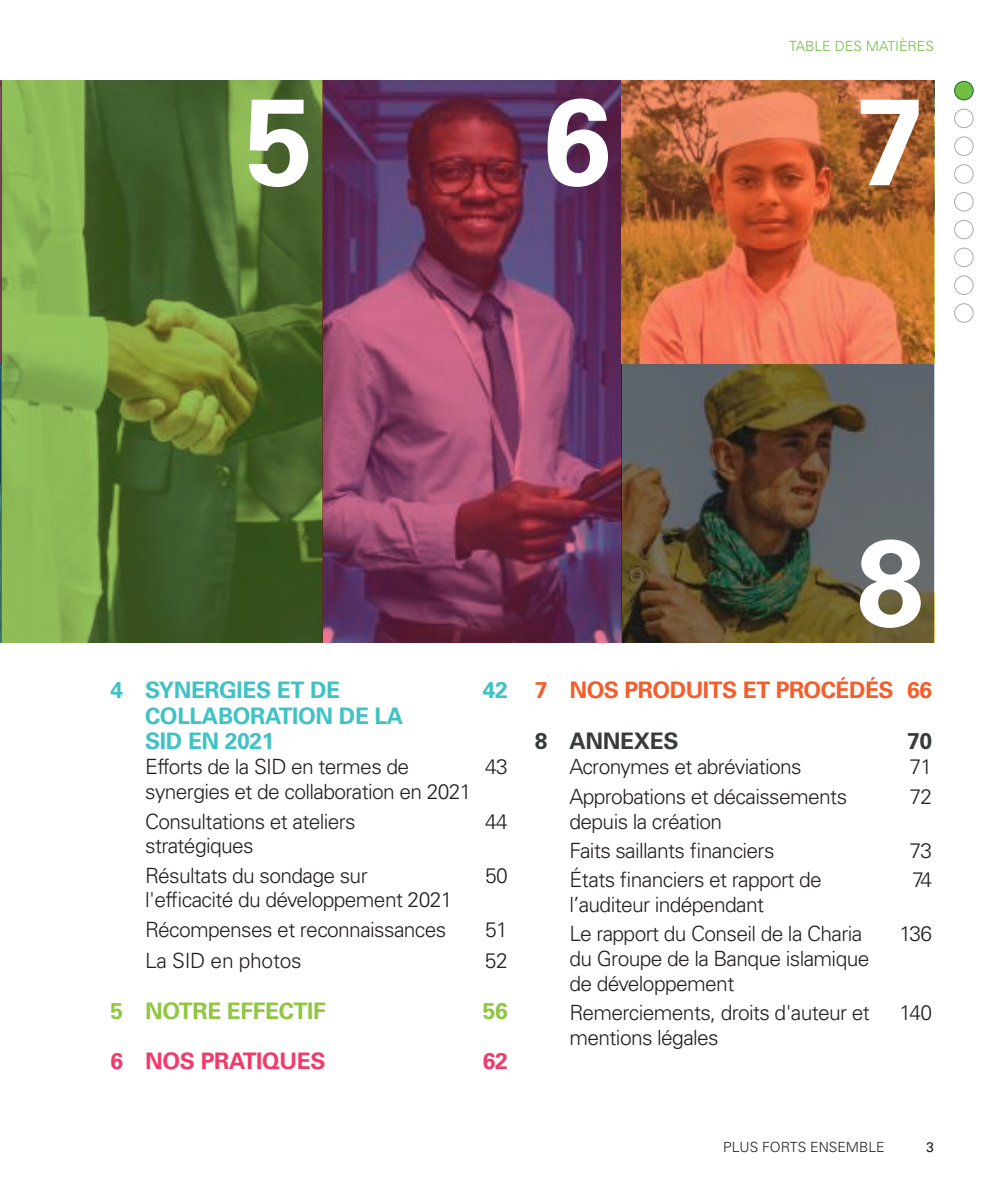
<style>
.page{position:relative;width:995px;height:1194px;background:#fff}
.page>*{position:absolute;margin:0;border:0;box-sizing:border-box;transform-origin:0 0}
.t1{font:700 122.5px "Univers LT Std";color:#fff}
.t2{font:700 22.75px/25.4px "Univers LT Std";letter-spacing:-.015em;color:#3fc2c5}
.t3{font:700 22.75px "Univers LT Std";letter-spacing:-.02em;color:#f55d2a}
.t4{font:700 22.75px "Univers LT Std";letter-spacing:-.015em;color:#90c740}
.t5{font:700 22.75px "Univers LT Std";letter-spacing:-.015em;color:#f2396a}
.t6{font:700 22.75px "Univers LT Std";letter-spacing:-.015em;color:#383c38}
.t7{font:300 21px/29.4px "Univers LT Std";letter-spacing:-.03em;color:#241f1f}
.t8{font:300 14px "Univers LT Std";color:#241f1f}
.t9{font:300 14px "Univers LT Std";color:#72be42}
.t10{font:14px "Univers LT Std";color:#241f1f}
</style>
<div class="page">
<div style="left:954px;top:81px;width:19px;height:19px;background:#72be42;border-radius:50%"></div>
<div style="left:954px;top:81px;width:19px;height:19px;border:1px solid #15632d;border-radius:50%"></div>
<div style="left:954px;top:109px;width:19px;height:19px;border:1px solid #aaaaac;border-radius:50%"></div>
<div style="left:954px;top:136px;width:19px;height:20px;border:1px solid #aaaaac;border-radius:50%"></div>
<div style="left:954px;top:164px;width:19px;height:20px;border:1px solid #aaaaac;border-radius:50%"></div>
<div style="left:954px;top:192px;width:19px;height:19px;border:1px solid #aaaaac;border-radius:50%"></div>
<div style="left:954px;top:220px;width:19px;height:19px;border:1px solid #aaaaac;border-radius:50%"></div>
<div style="left:954px;top:247px;width:19px;height:20px;border:1px solid #aaaaac;border-radius:50%"></div>
<div style="left:954px;top:275px;width:19px;height:20px;border:1px solid #aaaaac;border-radius:50%"></div>
<div style="left:954px;top:303px;width:19px;height:19px;border:1px solid #aaaaac;border-radius:50%"></div>
<svg style="left:322px;top:81px;width:299px;height:561px;background:#7b3a5e"></svg>
<hr style="left:0;top:81px;width:1px;height:283px;background:#670733">
<svg style="left:1px;top:81px;width:321px;height:561px;background:#5d7d37"></svg>
<svg style="left:621px;top:364px;width:313px;height:278px;background:#565243"></svg>
<svg style="left:621px;top:81px;width:313px;height:283px;background:#c76a3d"></svg>
<hr style="left:0;top:364px;width:1px;height:278px;background:#9ad8db">
<h1 class="t1" style="left:245px;top:70px;width:70px">5</h1>
<h1 class="t1" style="left:543px;top:70px;width:70px">6</h1>
<p class="t9" style="left:789px;top:37px;width:146px">TABLE DES MATIÈRES</p>
<h1 class="t1" style="left:856px;top:70px;width:70px">7</h1>
<h1 class="t1" style="left:856px;top:511px;width:70px">8</h1>
<p class="t2" style="left:110px;top:677px;width:231px">4 SYNERGIES ET DE</p>
<p class="t2" style="left:483px;top:677px;width:26px">42</p>
<p class="t2" style="left:145px;top:703px;width:260px">COLLABORATION DE LA<br>SID EN 2021</p>
<p class="t7" style="left:145px;top:752px;width:265px">Efforts de la SID en termes de</p>
<p class="t7" style="left:485px;top:752px;width:24px">43</p>
<p class="t7" style="left:145px;top:776px;width:328px">synergies et de collaboration en 2021<br>Consultations et ateliers</p>
<p class="t7" style="left:485px;top:806px;width:24px">44</p>
<p class="t7" style="left:145px;top:830px;width:224px">stratégiques<br>Résultats du sondage sur</p>
<p class="t7" style="left:145px;top:884px;width:309px;line-height:30.3px">l'efficacité du développement 2021<br>Récompenses et reconnaissances</p>
<p class="t7" style="left:485px;top:860px;width:24px">50</p>
<p class="t7" style="left:485px;top:915px;width:24px">51</p>
<p class="t7" style="left:145px;top:945px;width:158px">La SID en photos</p>
<p class="t7" style="left:485px;top:945px;width:25px">52</p>
<p class="t4" style="left:110px;top:996px;width:217px">5 NOTRE EFFECTIF</p>
<p class="t4" style="left:483px;top:996px;width:26px">56</p>
<p class="t5" style="left:110px;top:1047px;width:217px">6 NOS PRATIQUES</p>
<p class="t5" style="left:483px;top:1047px;width:26px">62</p>
<p class="t3" style="left:534px;top:676px;width:399px">7 NOS PRODUITS ET PROCÉDÉS 66</p>
<p class="t6" style="left:534px;top:727px;width:145px">8 ANNEXES</p>
<p class="t6" style="left:907px;top:727px;width:26px">70</p>
<p class="t7" style="left:569px;top:752px;width:234px">Acronymes et abréviations</p>
<p class="t7" style="left:909px;top:752px;width:24px">71</p>
<p class="t7" style="left:569px;top:781px;width:279px">Approbations et décaissements</p>
<p class="t7" style="left:909px;top:781px;width:24px">72</p>
<p class="t7" style="left:569px;top:806px;width:206px">depuis la création<br>Faits saillants financiers</p>
<p class="t7" style="left:909px;top:835px;width:24px">73</p>
<p class="t7" style="left:569px;top:865px;width:254px">États financiers et rapport de</p>
<p class="t7" style="left:912px;top:865px;width:21px">74</p>
<p class="t7" style="left:569px;top:889px;width:294px">l’auditeur indépendant<br>Le rapport du Conseil de la Charia</p>
<p class="t7" style="left:899px;top:919px;width:34px">136</p>
<p class="t7" style="left:569px;top:946px;width:301px;line-height:24.5px">du Groupe de la Banque islamique de développement</p>
<p class="t7" style="left:569px;top:997px;width:302px">Remerciements, droits d'auteur et</p>
<p class="t7" style="left:899px;top:997px;width:34px">140</p>
<p class="t7" style="left:569px;top:1022px;width:151px">mentions légales</p>
<p class="t8" style="left:723px;top:1138px;width:163px">PLUS FORTS ENSEMBLE</p>
<p class="t10" style="left:926px;top:1138px;width:9px">3</p>
</div>
